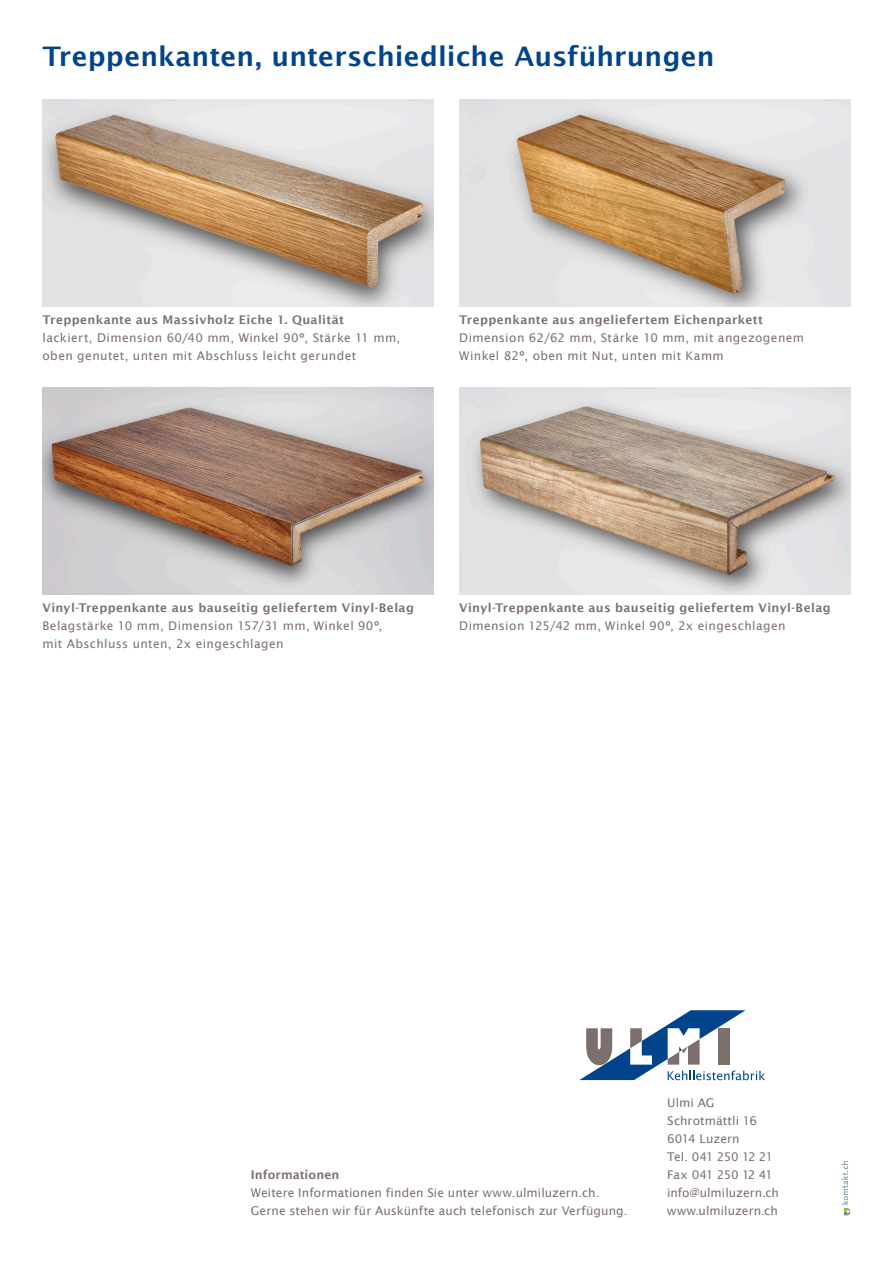
<style>
.page{position:relative;width:893px;height:1263px;background:#fff}
.page>*{position:absolute;margin:0;border:0;box-sizing:border-box;transform-origin:0 0}
.t1{font:600 27px "Lucida Sans";letter-spacing:.005em;color:#01448c}
.t2{font:12px/18px "Lucida Sans";letter-spacing:.025em;color:#7d706c}
.t3{font:600 12px "Lucida Sans";letter-spacing:.03em;color:#7d706c}
.t4{font:12px/18px "Lucida Sans";color:#7d706c}
.t5{font:600 12px "Lucida Sans";letter-spacing:.005em;color:#7d706c}
</style>
<div class="page">
<svg style="left:579px;top:1010px;width:186px;height:70px"></svg>
<svg style="left:841px;top:1161px;width:9px;height:54px"></svg>
<img style="left:43px;top:99px;width:391px;height:207px">
<img style="left:43px;top:387px;width:391px;height:207px">
<img style="left:459px;top:387px;width:391px;height:207px">
<img style="left:459px;top:99px;width:391px;height:207px">
<h1 class="t1" style="left:43px;top:41px;width:674px">Treppenkanten, unterschiedliche Ausführungen</h1>
<p class="t3" style="left:43px;top:313px;width:303px">Treppenkante aus Massivholz Eiche 1. Qualität</p>
<p class="t2" style="left:43px;top:329px;width:359px">lackiert, Dimension 60/40 mm, Winkel 90º, Stärke 11 mm, oben genutet, unten mit Abschluss leicht gerundet</p>
<p class="t3" style="left:459px;top:313px;width:305px">Treppenkante aus angeliefertem Eichenparkett</p>
<p class="t2" style="left:459px;top:329px;width:346px">Dimension 62/62 mm, Stärke 10 mm, mit angezogenem<br>Winkel 82º, oben mit Nut, unten mit Kamm</p>
<p class="t3" style="left:43px;top:601px;width:373px">Vinyl-Treppenkante aus bauseitig geliefertem Vinyl-Belag</p>
<p class="t2" style="left:43px;top:617px;width:341px">Belagstärke 10 mm, Dimension 157/31 mm, Winkel 90º, mit Abschluss unten, 2x eingeschlagen</p>
<p class="t3" style="left:459px;top:601px;width:373px">Vinyl-Treppenkante aus bauseitig geliefertem Vinyl-Belag</p>
<p class="t2" style="left:459px;top:617px;width:328px">Dimension 125/42 mm, Winkel 90º, 2x eingeschlagen</p>
<p class="t5" style="left:251px;top:1168px;width:90px">Informationen</p>
<p class="t2" style="left:251px;top:1184px;width:378px">Weitere Informationen finden Sie unter www.ulmiluzern.ch.<br>Gerne stehen wir für Auskünfte auch telefonisch zur Verfügung.</p>
<p class="t4" style="left:667px;top:1094px;width:113px">Ulmi AG<br>Schrotmättli 16<br>6014 Luzern<br>Tel. 041 250 12 21<br>Fax 041 250 12 41 info@ulmiluzern.ch www.ulmiluzern.ch</p>
</div>
